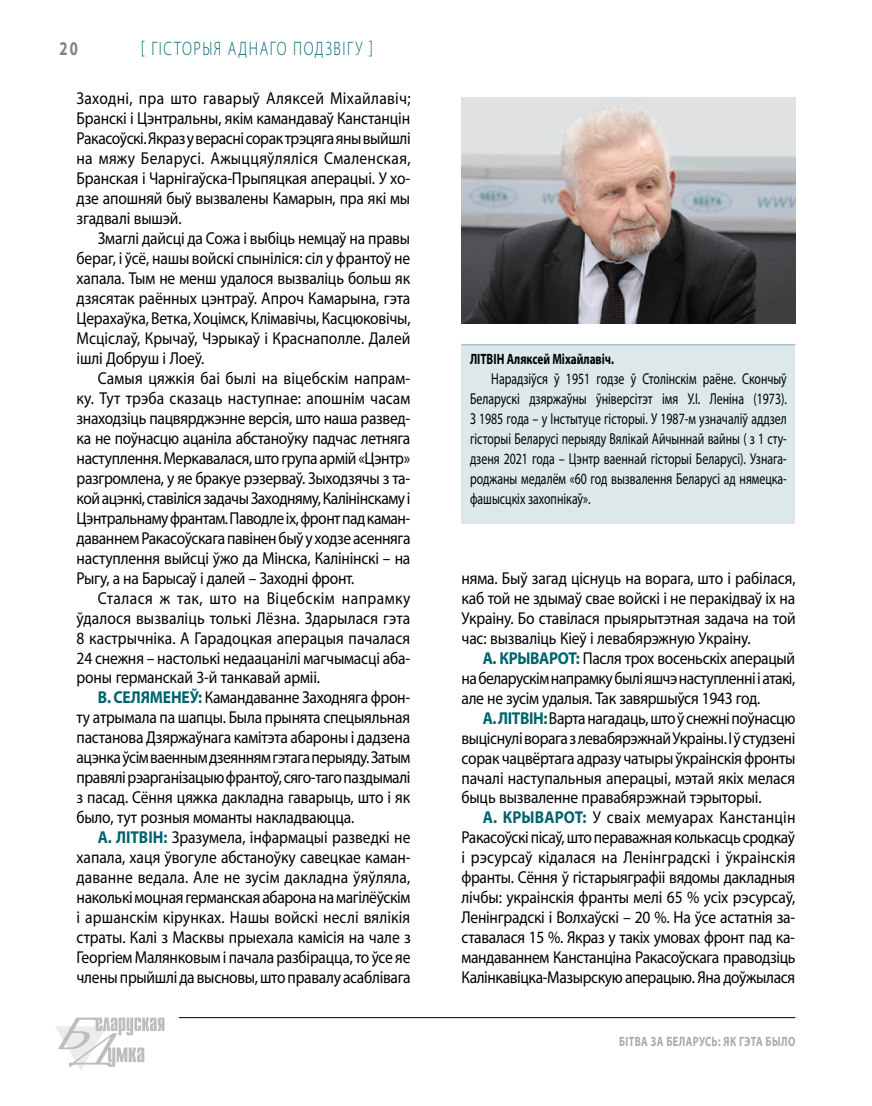
<style>
.page{position:relative;width:872px;height:1106px;background:#fff}
.page>*{position:absolute;margin:0;border:0;box-sizing:border-box;transform-origin:0 0}
.t1{font:300 19.5px "Myriad Pro";letter-spacing:.11em;color:#00636d;scale:.75 1}
.t2{font:700 19.5px "Myriad Pro";color:#808285;scale:.75 1}
.t3{font:17.25px/20px "Myriad Pro";letter-spacing:-.01em;color:#000;text-align:justify;scale:.9 1}
.t4{font:700 17.25px "Myriad Pro";color:#00636d;scale:.9 1}
.t5{font:15.75px/20px "Myriad Pro";color:#000;text-align:justify;scale:.75 1}
.t6{font:700 15px "Myriad Pro";color:#000;scale:.75 1}
.t7{font:700 13.5px "Myriad Pro";letter-spacing:.04em;color:#a7a9ac;scale:.75 1}
.s1{font-weight:700;color:#00636d}
</style>
<div class="page">
<hr style="left:179px;top:1017px;width:616px;height:1px;background:#000">
<svg style="left:55px;top:1017px;width:109px;height:53px"></svg>
<img style="left:461px;top:97px;width:334px;height:227px">
<div style="left:461px;top:344px;width:334px;height:179px;background:#dce8e9"></div>
<hr style="left:461px;top:344px;width:334px;height:1px;background:#a7c5ca">
<p class="t1" style="left:141px;top:38px;width:311px">[ Гісторыя аднаго подзвіг у ]</p>
<p class="t2" style="left:60px;top:36px;width:26px">20</p>
<p class="t3" style="left:77px;top:88px;width:373px">Заходні, пра што гаварыў Аляксей Міхайлавіч; Бранскі і Цэнтральны, якім камандаваў Канстанцін Ракасоўскі. Якраз у верасні сорак трэцяга яны выйшлі на мяжу Беларусі. Ажыццяўляліся Смаленская, Бранская і Чарнігаўска-Прыпяцкая аперацыі. У хо&shy;дзе апошняй быў вызвалены Камарын, пра які мы згадвалі вышэй.</p>
<p class="t3" style="left:77px;top:228px;width:373px;text-indent:21px">Змаглі дайсці да Сожа і выбіць немцаў на правы бераг, і ўсё, нашы войскі спыніліся: сіл у франтоў не хапала. Тым не менш удалося вызваліць больш як дзясятак раённых цэнтраў. Апроч Камарына, гэта Церахаўка, Ветка, Хоцімск, Клімавічы, Касцюковічы, Мсціслаў, Крычаў, Чэрыкаў і Краснаполле. Далей ішлі Добруш і Лоеў.</p>
<p class="t3" style="left:77px;top:368px;width:372px;text-indent:21px">Самыя цяжкія баі былі на віцебскім напрам&shy;ку. Тут трэба сказаць наступнае: апошнім часам знаходзіць пацвярджэнне версія, што наша развед&shy;ка не поўнасцю ацаніла абстаноўку падчас летняга наступлення. Меркавалася, што група армій «Цэнтр» разгромлена, у яе бракуе рэзерваў. Зыходзячы з та&shy;кой ацэнкі, ставіліся задачы Заходняму, Калінінскаму і Цэнтральнаму франтам. Паводле іх, фронт пад каман&shy;даваннем Ракасоўскага павінен быў у ходзе асенняга наступлення выйсці ўжо да Мінска, Калінінскі – на Рыгу, а на Барысаў і далей – Заходні фронт.</p>
<p class="t3" style="left:77px;top:587px;width:372px;text-indent:21px">Сталася ж так, што на Віцебскім напрамку ўдалося вызваліць толькі Лёзна. Здарылася гэта 8 кастрычніка. А Гарадоцкая аперацыя пачалася 24 снежня – настолькі недаацанілі магчымасці аба&shy;роны германскай 3-й танкавай арміі.</p>
<p class="t4" style="left:98px;top:686px;width:29px">В. СЕЛЯ</p>
<p class="t3" style="left:77px;top:687px;width:372px;text-indent:73px"><span class="s1">МЕНЕЎ:</span> Камандаванне Заходняга фрон&shy;ту атрымала па шапцы. Была прынята спецыяльная пастанова Дзяржаўнага камітэта абароны і дадзена ацэнка ўсім ваенным дзеянням гэтага перыяду. Затым правялі рэарганізацыю франтоў, сяго-таго паздымалі з пасад. Сёння цяжка дакладна гаварыць, што і як было, тут розныя моманты накладваюцца.</p>
<p class="t4" style="left:98px;top:826px;width:30px">А. ЛІТВІ</p>
<p class="t3" style="left:77px;top:827px;width:373px;text-indent:76px"><span class="s1">Н:</span> Зразумела, інфармацыі разведкі не хапала, хаця ўвогуле абстаноўку савецкае каман&shy;даванне ведала. Але не зусім дакладна ўяўляла, наколькі моцная германская абарона на магілёўскім і аршанскім кірунках. Нашы войскі неслі вялікія страты. Калі з Масквы прыехала камісія на чале з Георгіем Малянковым і пачала разбірацца, то ўсе яе члены прыйшлі да высновы, што правалу асаблівага</p>
<p class="t6" style="left:470px;top:349px;width:8px">ЛІТВІ</p>
<p class="t6" style="left:496px;top:349px;width:158px">Н Аляксей Міхайлавіч.</p>
<p class="t5" style="left:470px;top:368px;width:424px;text-indent:21px">Нарадзіўся ў 1951 годзе ў Столінскім раёне. Скончыў Беларускі дзяржаўны ўніверсітэт імя У.І. Леніна (1973).<br>З 1985 года – у Інстытуце гісторыі. У 1987-м узначаліў аддзел гісторыі Беларусі перыяду Вялікай Айчыннай вайны ( з 1 сту&shy;дзеня 2021 года – Цэнтр ваеннай гісторыі Беларусі). Узнага&shy;роджаны медалём «60 год вызвалення Беларусі ад нямецка&shy;фашысцкіх захопнікаў».</p>
<p class="t3" style="left:461px;top:568px;width:373px">няма. Быў загад ціснуць на ворага, што і рабілася, каб той не здымаў свае войскі і не перакідваў іх на Украіну. Бо ставілася прыярытэтная задача на той час: вызваліць Кіеў і левабярэжную Украіну.</p>
<p class="t4" style="left:483px;top:646px;width:31px">А. КРЫВАРОТ</p>
<p class="t3" style="left:461px;top:647px;width:372px;text-indent:114px"><span class="s1">:</span> Пасля трох восеньскіх аперацый на беларускім напрамку былі яшчэ наступленні і атакі, але не зусім удалыя. Так завяршыўся 1943 год.</p>
<p class="t4" style="left:483px;top:706px;width:26px">А. ЛІТВІ</p>
<p class="t3" style="left:461px;top:707px;width:372px;text-indent:72px"><span class="s1">Н:</span> Варта нагадаць, што ў снежні поўнасцю выціснулі ворага з левабярэжнай Украіны. І ў студзені сорак чацвёртага адразу чатыры ўкраінскія фронты пачалі наступальныя аперацыі, мэтай якіх мелася быць вызваленне правабярэжнай тэрыторыі.</p>
<p class="t4" style="left:483px;top:806px;width:35px">А. КРЫВАРОТ</p>
<p class="t3" style="left:461px;top:807px;width:373px;text-indent:121px"><span class="s1">:</span> У сваіх мемуарах Канстанцін Ракасоўскі пісаў, што пераважная колькасць сродкаў і рэсурсаў кідалася на Ленінградскі і ўкраінскія франты. Сёння ў гістарыяграфіі вядомы дакладныя лічбы: украінскія франты мелі 65 % усіх рэсурсаў, Ленінградскі і Волхаўскі – 20 %. На ўсе астатнія за&shy;ставалася 15 %. Якраз у такіх умовах фронт пад ка&shy;мандаваннем Канстанціна Ракасоўскага праводзіць Калінкавіцка-Мазырскую аперацыю. Яна доўжылася</p>
<p class="t7" style="left:619px;top:1032px;width:236px">Бітва за Беларусь: як гэта было</p>
</div>
